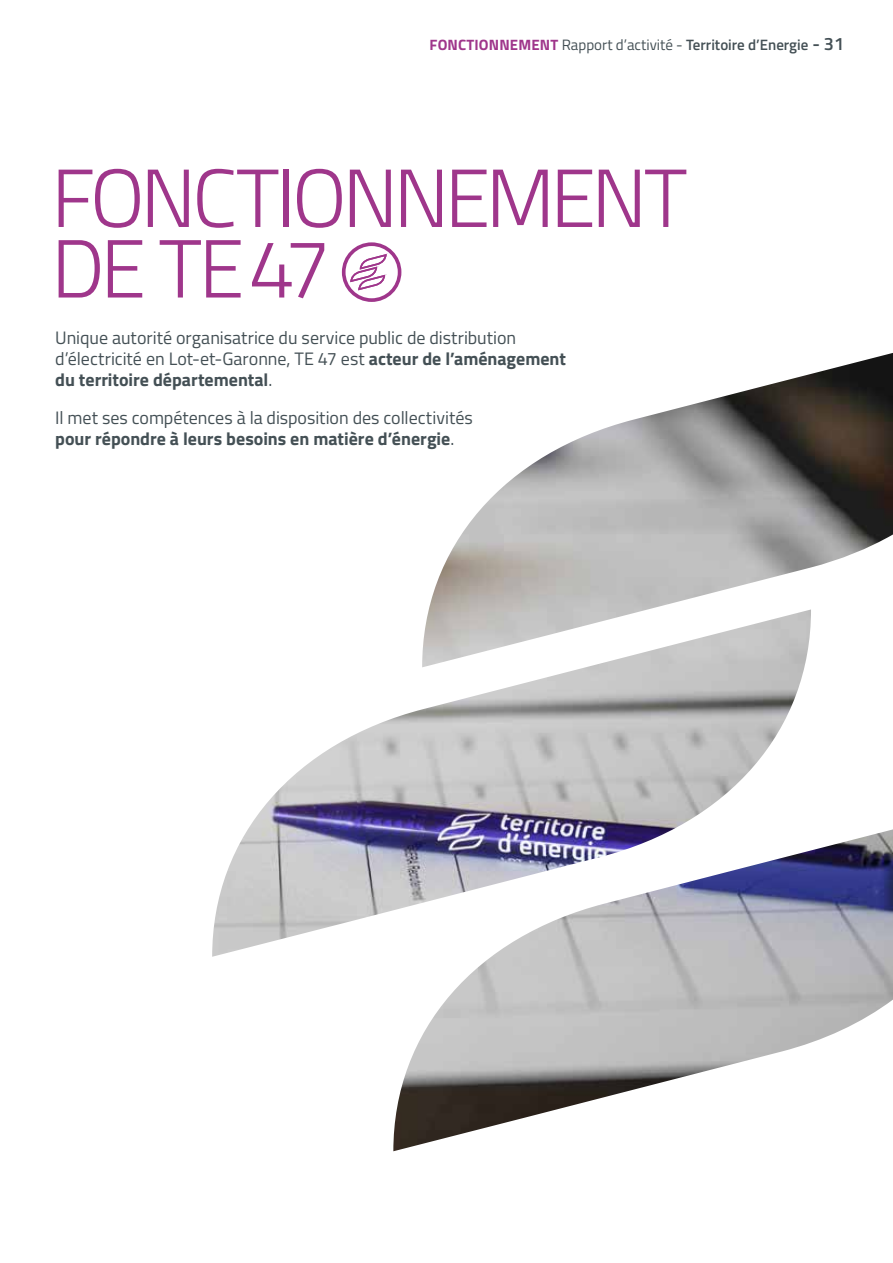
<style>
.page{position:relative;width:893px;height:1263px;background:#fff}
.page>*{position:absolute;margin:0;border:0;box-sizing:border-box;transform-origin:0 0}
.t1{font:300 82.5px/70.5px "Titillium Web";letter-spacing:-.05em;color:#9f368b}
.t2{font:18px/21px "Titillium Web";color:#445055}
.t3{font:600 15px "Titillium Web";color:#445055}
.s1{font-weight:700;color:#9f368b}
.s2{font-weight:400}
.s3{font-size:18px}
.s4{font-weight:700}
</style>
<div class="page">
<svg style="left:342px;top:242px;width:59px;height:60px"></svg>
<img style="left:212px;top:353px;width:681px;height:798px">
<p class="t3" style="left:430px;top:34px;width:416px"><span class="s1">FONCTIONNEMENT</span> <span class="s2">Rapport d’activité -</span> Territoire d’Energie <span class="s3">- 31</span></p>
<h1 class="t1" style="left:51px;top:159px;width:637px">FONCTIONNEMENT<br>DE TE47</h1>
<p class="t2" style="left:55px;top:326px;width:512px">Unique autorité organisatrice du service public de distribution d’électricité en Lot-et-Garonne, TE 47 est <span class="s4">acteur de l’aménagement du territoire départemental</span>.</p>
<p class="t2" style="left:55px;top:406px;width:419px">Il met ses compétences à la disposition des collectivités <span class="s4">pour répondre à leurs besoins en matière d’énergie</span>.</p>
</div>
